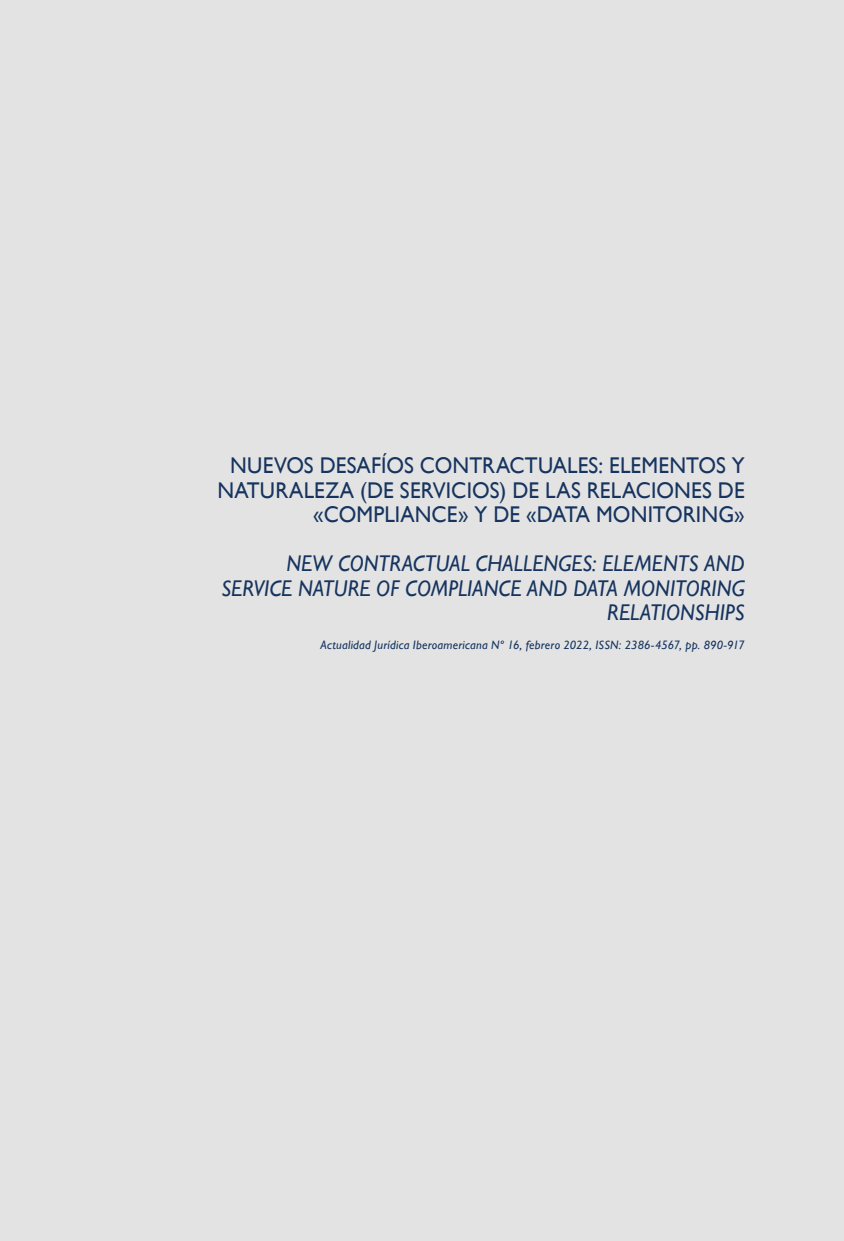
<style>
.page{position:relative;width:844px;height:1241px;background:#fff}
.page>*{position:absolute;margin:0;border:0;box-sizing:border-box;transform-origin:0 0}
.t1{font:22.75px/24.5px "Gill Sans";letter-spacing:.005em;color:#16345f;text-align:right;scale:.94 1}
.t2{font:italic 22.75px/24.5px "Gill Sans";letter-spacing:.005em;color:#16345f;text-align:right;scale:.94 1}
.t3{font:italic 12.25px "Gill Sans";letter-spacing:.02em;color:#16345f}
</style>
<div class="page">
<div style="left:0;top:0;width:843px;height:1240px;background:#e3e3e3"></div>
<p class="t1" style="left:217px;top:453px;width:562px">NUEVOS DESAFÍOS CONTRACTUALES: ELEMENTOS Y<br>NATURALEZA (DE SERVICIOS) DE LAS RELACIONES DE «COMPLIANCE» Y DE «DATA MONITORING»</p>
<p class="t2" style="left:221px;top:551px;width:558px">NEW CONTRACTUAL CHALLENGES: ELEMENTS AND<br>SERVICE NATURE OF COMPLIANCE AND DATA MONITORING<br>RELATIONSHIPS</p>
<p class="t3" style="left:320px;top:638px;width:425px">Actualidad Jurídica Iberoamericana Nº 16, febrero 2022, ISSN: 2386-4567, pp. 890-917</p>
</div>
